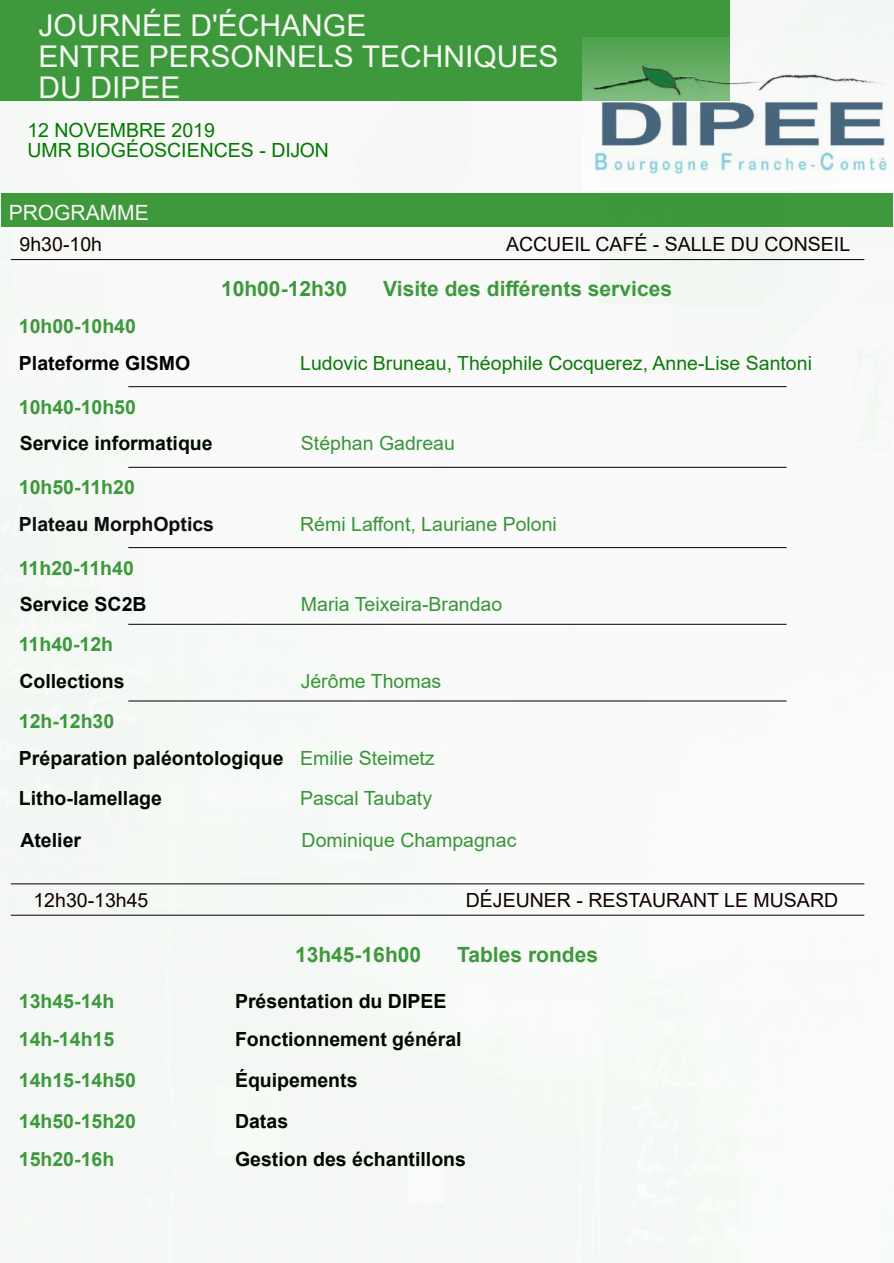
<style>
.page{position:relative;width:894px;height:1263px;background:#fff}
.page>*{position:absolute;margin:0;border:0;box-sizing:border-box;transform-origin:0 0}
.t1{font:30px/31px "Arial";color:#f4f9f4}
.t2{font:700 21px "Arial";color:#3d993b}
.t3{font:21px "Arial";color:#fbf5f5}
.t4{font:700 19.5px "Arial";color:#3d993b}
.t5{font:19.5px "Arial";color:#399538}
.t6{font:700 19.5px/40.7px "Arial";color:#030b03}
.t7{font:19.5px "Arial";color:#0e7b0c}
.t8{font:19.5px "Arial";color:#100}
.t9{font:19.5px/20.1px "Arial";color:#037900}
.t10{font:19.5px "Arial";color:#0d0202}
.t11{font:700 19.5px "Arial";color:#000600}
.t12{font:700 19.5px "Arial";color:#000800}
.t13{font:700 19.5px "Arial";color:#000c00}
.t14{font:700 19.5px "Arial";color:#000700}
.t15{font:700 19.5px "Arial";color:#0b0e0b}
.t16{font:700 19.5px "Arial";color:#000900}
.t17{font:700 19.5px "Arial";color:#000}
.t18{font:700 19.5px "Arial";color:#020602}
.t19{font:700 19.5px "Arial";color:#000a00}
.t20{font:700 19.5px "Arial";color:#000300}
.s1{color:#f8fcf8}
.s2{color:#0d0202}
.s3{font-weight:400;color:#399538}
.s4{color:#010901}
</style>
<div class="page">
<img style="left:0;top:0;width:893px;height:1263px">
<hr style="left:129px;top:701px;width:657px;height:1px;background:#000">
<hr style="left:11px;top:259px;width:852px;height:1px;background:#000">
<hr style="left:129px;top:386px;width:657px;height:1px;background:#000">
<hr style="left:129px;top:467px;width:657px;height:1px;background:#000">
<hr style="left:129px;top:547px;width:657px;height:1px;background:#000">
<hr style="left:129px;top:624px;width:657px;height:1px;background:#000">
<hr style="left:11px;top:915px;width:852px;height:1px;background:#000">
<hr style="left:11px;top:883px;width:852px;height:1px;background:#000">
<div style="left:1px;top:193px;width:891px;height:33px;background:#3e993d"></div>
<div style="left:0;top:0;width:729px;height:101px;background:#3e993d"></div>
<img style="left:582px;top:37px;width:311px;height:154px">
<h1 class="t1" style="left:39px;top:13px;width:521px"><span class="s1">JO</span>URNÉE D'ÉCHANGE<br>ENTRE PERSONNELS TECHNIQUES<br>DU DIPEE</h1>
<p class="t9" style="left:27px;top:121px;width:303px">12 NOVEMBRE 2019<br>UMR BIOGÉOSCIENCES - DĲON</p>
<p class="t3" style="left:9px;top:204px;width:142px">PROGRAMME</p>
<p class="t8" style="left:20px;top:236px;width:84px">9h30-1<span class="s2">0h</span></p>
<p class="t10" style="left:506px;top:236px;width:345px">ACCUEIL CAFÉ - SALLE DU CONSEIL</p>
<p class="t4" style="left:19px;top:319px;width:119px">10h00-10h40</p>
<p class="t2" style="left:221px;top:280px;width:128px">10h00-12h30</p>
<p class="t2" style="left:383px;top:280px;width:290px">Visite des différents services</p>
<p class="t17" style="left:19px;top:356px;width:173px">Plateforme GISMO</p>
<p class="t7" style="left:300px;top:356px;width:513px">Ludovic Bruneau, Théophile Cocquerez, Anne-Lise Santoni</p>
<p class="t4" style="left:19px;top:399px;width:119px">10h40-10h50</p>
<p class="t13" style="left:20px;top:436px;width:194px">Service informatique</p>
<p class="t5" style="left:301px;top:436px;width:155px">Stéphan Gadreau</p>
<p class="t4" style="left:19px;top:480px;width:118px">10h50-11h20</p>
<p class="t15" style="left:19px;top:517px;width:197px">Plateau MorphOptics</p>
<p class="t5" style="left:300px;top:517px;width:258px">Rémi Laffont, Lauriane Poloni</p>
<p class="t4" style="left:19px;top:560px;width:116px">11h20-11h40</p>
<p class="t18" style="left:20px;top:597px;width:128px">Service SC2B</p>
<p class="t5" style="left:301px;top:597px;width:203px">Maria Teixeira-Brandao</p>
<p class="t4" style="left:19px;top:637px;width:96px">11h40-12h</p>
<p class="t19" style="left:19px;top:674px;width:107px">Collections</p>
<p class="t5" style="left:300px;top:674px;width:142px">Jérôme Thomas</p>
<p class="t4" style="left:19px;top:714px;width:97px">12h-12h30</p>
<p class="t6" style="left:19px;top:739px;width:417px">Préparation paléontologique <span class="s3">Emilie Steimetz<br></span><span class="s4">Litho-lamellage</span></p>
<p class="t5" style="left:300px;top:791px;width:133px">Pascal Taubaty</p>
<p class="t20" style="left:20px;top:832px;width:62px">Atelier</p>
<p class="t5" style="left:301px;top:832px;width:216px">Dominique Champagnac</p>
<p class="t8" style="left:33px;top:892px;width:116px">12h30-13h45</p>
<p class="t8" style="left:465px;top:892px;width:373px">DÉJEUNER - RESTAURANT LE MUSARD</p>
<p class="t2" style="left:295px;top:947px;width:128px">13h45-16h00</p>
<p class="t2" style="left:457px;top:947px;width:142px">Tables rondes</p>
<p class="t4" style="left:19px;top:994px;width:97px">13h45-14h</p>
<p class="t14" style="left:235px;top:994px;width:213px">Présentation du DIPEE</p>
<p class="t4" style="left:19px;top:1032px;width:97px">14h-14h15</p>
<p class="t12" style="left:235px;top:1032px;width:228px">Fonctionnement général</p>
<p class="t4" style="left:19px;top:1073px;width:119px">14h15-14h50</p>
<p class="t16" style="left:235px;top:1073px;width:124px">Équipements</p>
<p class="t4" style="left:19px;top:1114px;width:119px">14h50-15h20</p>
<p class="t16" style="left:235px;top:1114px;width:55px">Datas</p>
<p class="t4" style="left:19px;top:1152px;width:97px">15h20-16h</p>
<p class="t11" style="left:235px;top:1152px;width:232px">Gestion des échantillons</p>
</div>
